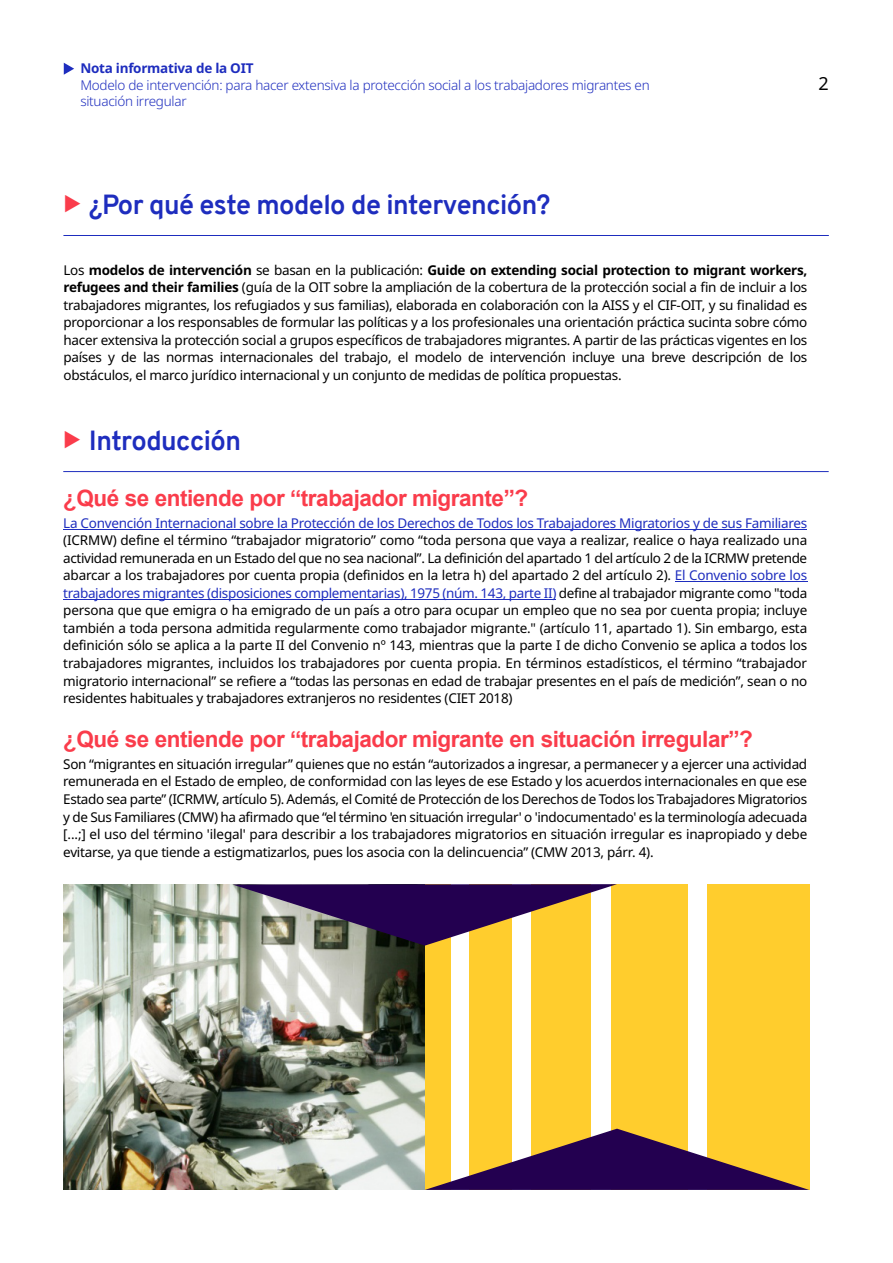
<style>
.page{position:relative;width:893px;height:1263px;background:#fff}
.page>*{position:absolute;margin:0;border:0;box-sizing:border-box;transform-origin:0 0}
.t1{font:700 27px "Overpass";letter-spacing:-.02em;color:#1e2dbe}
.t2{font:700 22.5px "Arial";letter-spacing:-.02em;color:#fa3c4b}
.t3{font:18px "Noto Sans";color:#000}
.t4{font:13.5px/17.5px "Noto Sans";letter-spacing:-.02em;color:#000;text-align:justify}
.t5{font:13.5px "Noto Sans";letter-spacing:-.02em;color:#1e2dbe}
.t6{font:300 13.5px/16.5px "Noto Sans";letter-spacing:-.02em;color:#1e2dbe}
.t7{font:700 13.5px "Noto Sans";letter-spacing:-.02em;color:#1e2dbe}
.s1{font-weight:700}
.s2{color:#1e2dbe}
</style>
<div class="page">
<hr style="left:63px;top:529px;width:744px;height:1px;background:#1e2dbe">
<hr style="left:675px;top:582px;width:132px;height:1px;background:#1e2dbe">
<hr style="left:63px;top:599px;width:493px;height:1px;background:#1e2dbe">
<hr style="left:63px;top:471px;width:766px;height:1px;background:#1e2dbe">
<svg style="left:64px;top:63px;width:10px;height:12px"></svg>
<hr style="left:63px;top:235px;width:766px;height:1px;background:#1e2dbe">
<img style="left:63px;top:884px;width:362px;height:306px">
<div style="left:707px;top:884px;width:102px;height:306px;background:#ffcd2d"></div>
<div style="left:611px;top:884px;width:76px;height:306px;background:#ffcd2d"></div>
<div style="left:532px;top:884px;width:59px;height:306px;background:#ffcd2d"></div>
<div style="left:470px;top:884px;width:42px;height:306px;background:#ffcd2d"></div>
<div style="left:425px;top:884px;width:25px;height:306px;background:#ffcd2d"></div>
<svg style="left:425px;top:1129px;width:384px;height:61px"></svg>
<svg style="left:233px;top:884px;width:384px;height:61px"></svg>
<p class="t7" style="left:80px;top:59px;width:175px">Nota informativa de la OIT</p>
<p class="t6" style="left:80px;top:76px;width:571px">Modelo de intervención: para hacer extensiva la protección social a los trabajadores migrantes en situación irregular</p>
<h3 class="t3" style="left:818px;top:71px;width:12px">2</h3>
<h1 class="t1" style="left:89px;top:194px;width:463px">¿Por qué este modelo de intervención?</h1>
<p class="t4" style="left:63px;top:261px;width:745px">Los <span class="s1">modelos de intervención</span> se basan en la publicación: <span class="s1">Guide on extending social protection to migrant workers, refugees and their families</span> (guía de la OIT sobre la ampliación de la cobertura de la protección social a fin de incluir a los trabajadores migrantes, los refugiados y sus familias), elaborada en colaboración con la AISS y el CIF-OIT, y su finalidad es proporcionar a los responsables de formular las políticas y a los profesionales una orientación práctica sucinta sobre cómo hacer extensiva la protección social a grupos específicos de trabajadores migrantes. A partir de las prácticas vigentes en los países y de las normas internacionales del trabajo, el modelo de intervención incluye una breve descripción de los obstáculos, el marco jurídico internacional y un conjunto de medidas de política propuestas.</p>
<h1 class="t1" style="left:89px;top:430px;width:154px">Introducción</h1>
<h2 class="t2" style="left:63px;top:489px;width:466px">¿Qué se entiende por “trabajador migrante”?</h2>
<p class="t5" style="left:63px;top:513px;width:745px">La Convención Internacional sobre la Protección de los Derechos de Todos los Trabajadores Migratorios y de sus Familiares</p>
<p class="t4" style="left:63px;top:531px;width:745px">(ICRMW) define el término “trabajador migratorio” como “toda persona que vaya a realizar, realice o haya realizado una actividad remunerada en un Estado del que no sea nacional”. La definición del apartado 1 del artículo 2 de la ICRMW pretende abarcar a los trabajadores por cuenta propia (definidos en la letra h) del apartado 2 del artículo 2). <span class="s2">El Convenio sobre los trabajadores migrantes (disposiciones complementarias), 1975 (núm. 143, parte II)</span> define al trabajador migrante como "toda persona que que emigra o ha emigrado de un país a otro para ocupar un empleo que no sea por cuenta propia; incluye también a toda persona admitida regularmente como trabajador migrante." (artículo 11, apartado 1). Sin embargo, esta definición sólo se aplica a la parte II del Convenio nº 143, mientras que la parte I de dicho Convenio se aplica a todos los trabajadores migrantes, incluidos los trabajadores por cuenta propia. En términos estadísticos, el término “trabajador migratorio internacional” se refiere a “todas las personas en edad de trabajar presentes en el país de medición”, sean o no residentes habituales y trabajadores extranjeros no residentes (CIET 2018)</p>
<h2 class="t2" style="left:63px;top:731px;width:691px">¿Qué se entiende por “trabajador migrante en situación irregular”?</h2>
<p class="t4" style="left:63px;top:755px;width:745px">Son “migrantes en situación irregular” quienes que no están “autorizados a ingresar, a permanecer y a ejercer una actividad remunerada en el Estado de empleo, de conformidad con las leyes de ese Estado y los acuerdos internacionales en que ese Estado sea parte” (ICRMW, artículo 5). Además, el Comité de Protección de los Derechos de Todos los Trabajadores Migratorios y de Sus Familiares (CMW) ha afirmado que “el término 'en situación irregular' o 'indocumentado' es la terminología adecuada [...;] el uso del término 'ilegal' para describir a los trabajadores migratorios en situación irregular es inapropiado y debe evitarse, ya que tiende a estigmatizarlos, pues los asocia con la delincuencia” (CMW 2013, párr. 4).</p>
</div>
